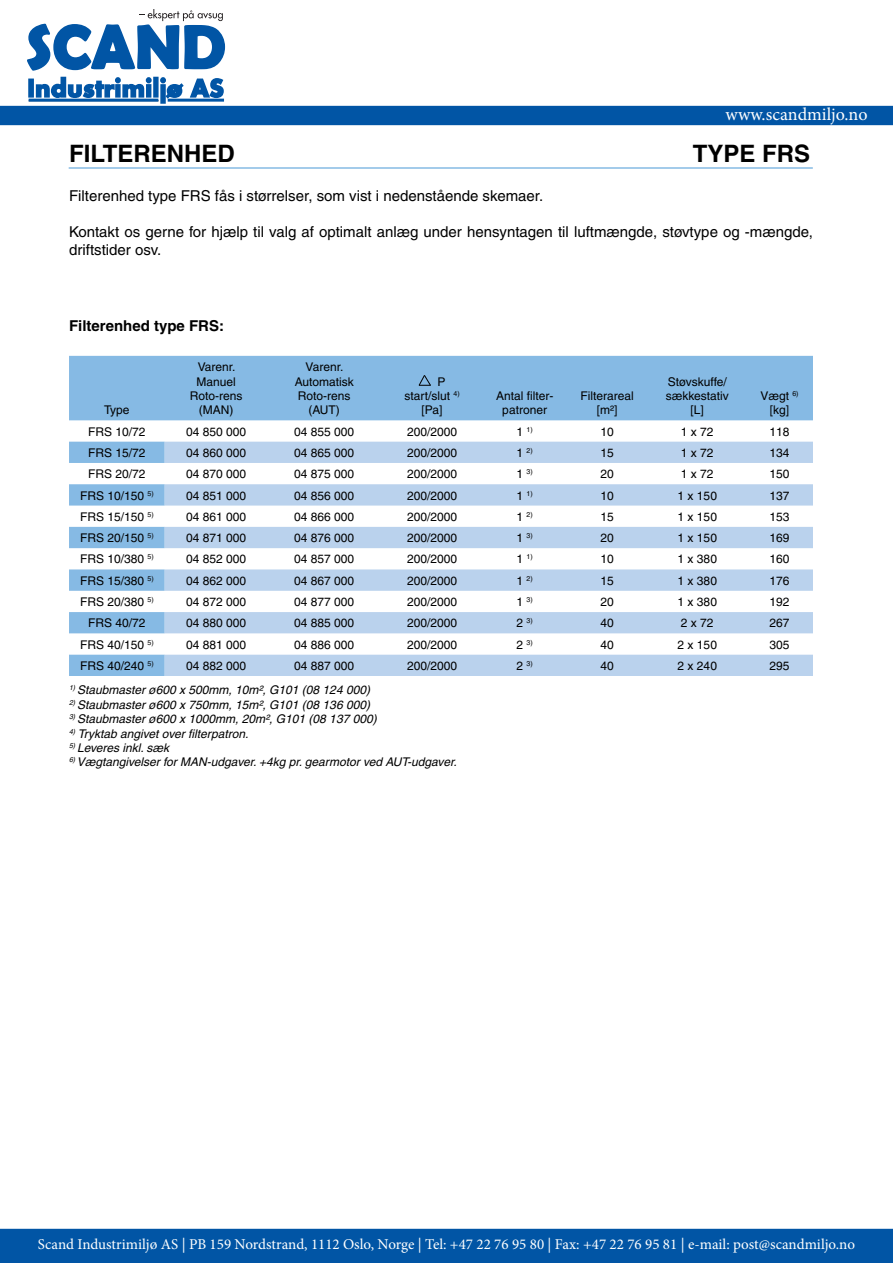
<style>
.page{position:relative;width:893px;height:1263px;background:#fff}
.page>*{position:absolute;margin:0;border:0;box-sizing:border-box;transform-origin:0 0}
.t1{font:700 24px "Helvetica";color:#000}
.t2{font:18px "Minion Pro";color:#fff}
.t3{font:15px/18px "Helvetica";color:#000}
.t4{font:15px "Minion Pro";color:#fff}
.t5{font:700 15px "Helvetica";color:#000}
.t6{font:12px/14.4px "Helvetica";color:#000;text-align:center}
.t7{font:italic 12px "Helvetica";color:#000}
.t8{font:7.05px "Helvetica";color:#000}
.s1{font-size:12px}
</style>
<div class="page">
<div style="left:160px;top:84px;width:6px;height:20px;border:2px solid #0155a5"></div>
<hr style="left:29px;top:100px;width:130px;height:1px;background:#231f20">
<hr style="left:29px;top:99px;width:129px;height:3px;background:#0155a5">
<hr style="left:168px;top:99px;width:56px;height:3px;background:#0155a5">
<svg style="left:27px;top:9px;width:199px;height:91px"></svg>
<div style="left:0;top:106px;width:893px;height:19px;background:#0155a5"></div>
<div style="left:0;top:1229px;width:893px;height:34px;background:#0155a5"></div>
<hr style="left:69px;top:167px;width:744px;height:2px;background:#86bae4">
<svg style="left:69px;top:356px;width:744px;height:320px;fill:#86bae4"></svg>
<svg style="left:165px;top:442px;width:648px;height:234px;fill:#bad2ed"></svg>
<svg style="left:419px;top:374px;width:12px;height:12px"></svg>
<h2 class="t2" style="left:725px;top:102px;width:144px">www.scandmiljo.no</h2>
<p class="t1" style="left:69px;top:139px;width:167px">FILTERENHED</p>
<p class="t1" style="left:693px;top:139px;width:119px">TYPE FRS</p>
<p class="t3" style="left:69px;top:187px;width:476px">Filterenhed type FRS fås i størrelser, som vist i nedenstående skemaer.</p>
<p class="t3" style="left:69px;top:223px;width:745px">Kontakt os gerne for hjælp til valg af optimalt anlæg under hensyntagen til luftmængde, støvtype og -mængde, driftstider osv.</p>
<p class="t5" style="left:69px;top:317px;width:157px">Filterenhed type FRS:</p>
<p class="t6" style="left:104px;top:403px;width:27px">Type</p>
<p class="t6" style="left:190px;top:360px;width:54px">Varenr.<br>Manuel<br>Roto-rens (MAN)</p>
<p class="t6" style="left:295px;top:360px;width:60px">Varenr.<br>Automatisk<br>Roto-rens (AUT)</p>
<p class="t6" style="left:437px;top:374px;width:10px">P</p>
<p class="t6" style="left:404px;top:388px;width:57px">start/slut <sup>4)</sup></p>
<p class="t6" style="left:422px;top:403px;width:22px">[Pa]</p>
<p class="t6" style="left:496px;top:388px;width:59px">Antal filter&shy;patroner</p>
<p class="t6" style="left:581px;top:388px;width:55px">Filterareal [m²]</p>
<p class="t6" style="left:666px;top:374px;width:65px">Støvskuffe/ sækkestativ [L]</p>
<p class="t6" style="left:760px;top:388px;width:40px">Vægt <sup>6) </sup>[kg]</p>
<p class="t6" style="left:88px;top:424px;width:59px">FRS 10/72</p>
<p class="t6" style="left:186px;top:424px;width:62px">04 850 000</p>
<p class="t6" style="left:294px;top:424px;width:62px">04 855 000</p>
<p class="t6" style="left:407px;top:424px;width:52px">200/2000</p>
<p class="t8" style="left:516px;top:425px;width:18px"><span class="s1">1</span> 1)</p>
<p class="t6" style="left:600px;top:424px;width:15px">10</p>
<p class="t6" style="left:681px;top:424px;width:34px">1 x 72</p>
<p class="t6" style="left:769px;top:424px;width:22px">118</p>
<p class="t6" style="left:88px;top:445px;width:59px">FRS 15/72</p>
<p class="t6" style="left:186px;top:445px;width:62px">04 860 000</p>
<p class="t6" style="left:294px;top:445px;width:62px">04 865 000</p>
<p class="t6" style="left:407px;top:445px;width:52px">200/2000</p>
<p class="t8" style="left:516px;top:446px;width:18px"><span class="s1">1</span> 2)</p>
<p class="t6" style="left:600px;top:445px;width:15px">15</p>
<p class="t6" style="left:681px;top:445px;width:34px">1 x 72</p>
<p class="t6" style="left:769px;top:445px;width:22px">134</p>
<p class="t6" style="left:88px;top:467px;width:59px">FRS 20/72</p>
<p class="t6" style="left:186px;top:467px;width:62px">04 870 000</p>
<p class="t6" style="left:294px;top:467px;width:62px">04 875 000</p>
<p class="t6" style="left:407px;top:467px;width:52px">200/2000</p>
<p class="t8" style="left:516px;top:468px;width:18px"><span class="s1">1</span> 3)</p>
<p class="t6" style="left:600px;top:467px;width:15px">20</p>
<p class="t6" style="left:681px;top:467px;width:34px">1 x 72</p>
<p class="t6" style="left:769px;top:467px;width:22px">150</p>
<p class="t6" style="left:80px;top:488px;width:75px">FRS 10/150 <sup>5)</sup></p>
<p class="t6" style="left:186px;top:488px;width:62px">04 851 000</p>
<p class="t6" style="left:294px;top:488px;width:62px">04 856 000</p>
<p class="t6" style="left:407px;top:488px;width:52px">200/2000</p>
<p class="t8" style="left:517px;top:489px;width:18px"><span class="s1">1</span> 1)</p>
<p class="t6" style="left:600px;top:488px;width:15px">10</p>
<p class="t6" style="left:678px;top:488px;width:41px">1 x 150</p>
<p class="t6" style="left:769px;top:488px;width:22px">137</p>
<p class="t6" style="left:80px;top:509px;width:75px">FRS 15/150 <sup>5)</sup></p>
<p class="t6" style="left:186px;top:509px;width:62px">04 861 000</p>
<p class="t6" style="left:294px;top:509px;width:62px">04 866 000</p>
<p class="t6" style="left:407px;top:509px;width:52px">200/2000</p>
<p class="t8" style="left:517px;top:510px;width:18px"><span class="s1">1</span> 2)</p>
<p class="t6" style="left:600px;top:509px;width:15px">15</p>
<p class="t6" style="left:678px;top:509px;width:41px">1 x 150</p>
<p class="t6" style="left:769px;top:509px;width:22px">153</p>
<p class="t6" style="left:80px;top:531px;width:75px">FRS 20/150 <sup>5)</sup></p>
<p class="t6" style="left:186px;top:531px;width:62px">04 871 000</p>
<p class="t6" style="left:294px;top:531px;width:62px">04 876 000</p>
<p class="t6" style="left:407px;top:531px;width:52px">200/2000</p>
<p class="t8" style="left:517px;top:532px;width:18px"><span class="s1">1</span> 3)</p>
<p class="t6" style="left:600px;top:531px;width:15px">20</p>
<p class="t6" style="left:678px;top:531px;width:41px">1 x 150</p>
<p class="t6" style="left:769px;top:531px;width:22px">169</p>
<p class="t6" style="left:80px;top:552px;width:75px">FRS 10/380 <sup>5)</sup></p>
<p class="t6" style="left:186px;top:552px;width:62px">04 852 000</p>
<p class="t6" style="left:294px;top:552px;width:62px">04 857 000</p>
<p class="t6" style="left:407px;top:552px;width:52px">200/2000</p>
<p class="t8" style="left:517px;top:553px;width:18px"><span class="s1">1</span> 1)</p>
<p class="t6" style="left:600px;top:552px;width:15px">10</p>
<p class="t6" style="left:678px;top:552px;width:41px">1 x 380</p>
<p class="t6" style="left:769px;top:552px;width:22px">160</p>
<p class="t6" style="left:80px;top:573px;width:75px">FRS 15/380 <sup>5)</sup></p>
<p class="t6" style="left:186px;top:573px;width:62px">04 862 000</p>
<p class="t6" style="left:294px;top:573px;width:62px">04 867 000</p>
<p class="t6" style="left:407px;top:573px;width:52px">200/2000</p>
<p class="t8" style="left:517px;top:574px;width:18px"><span class="s1">1</span> 2)</p>
<p class="t6" style="left:600px;top:573px;width:15px">15</p>
<p class="t6" style="left:678px;top:573px;width:41px">1 x 380</p>
<p class="t6" style="left:769px;top:573px;width:22px">176</p>
<p class="t6" style="left:80px;top:595px;width:75px">FRS 20/380 <sup>5)</sup></p>
<p class="t6" style="left:186px;top:595px;width:62px">04 872 000</p>
<p class="t6" style="left:294px;top:595px;width:62px">04 877 000</p>
<p class="t6" style="left:407px;top:595px;width:52px">200/2000</p>
<p class="t8" style="left:517px;top:595px;width:18px"><span class="s1">1</span> 3)</p>
<p class="t6" style="left:600px;top:595px;width:15px">20</p>
<p class="t6" style="left:678px;top:595px;width:41px">1 x 380</p>
<p class="t6" style="left:769px;top:595px;width:22px">192</p>
<p class="t6" style="left:88px;top:616px;width:59px">FRS 40/72</p>
<p class="t6" style="left:186px;top:616px;width:62px">04 880 000</p>
<p class="t6" style="left:294px;top:616px;width:62px">04 885 000</p>
<p class="t6" style="left:407px;top:616px;width:52px">200/2000</p>
<p class="t8" style="left:516px;top:617px;width:18px"><span class="s1">2</span> 3)</p>
<p class="t6" style="left:600px;top:616px;width:15px">40</p>
<p class="t6" style="left:681px;top:616px;width:34px">2 x 72</p>
<p class="t6" style="left:769px;top:616px;width:22px">267</p>
<p class="t6" style="left:80px;top:637px;width:75px">FRS 40/150 <sup>5)</sup></p>
<p class="t6" style="left:186px;top:637px;width:62px">04 881 000</p>
<p class="t6" style="left:294px;top:637px;width:62px">04 886 000</p>
<p class="t6" style="left:407px;top:637px;width:52px">200/2000</p>
<p class="t8" style="left:517px;top:638px;width:18px"><span class="s1">2</span> 3)</p>
<p class="t6" style="left:600px;top:637px;width:15px">40</p>
<p class="t6" style="left:678px;top:637px;width:41px">2 x 150</p>
<p class="t6" style="left:769px;top:637px;width:22px">305</p>
<p class="t6" style="left:80px;top:658px;width:75px">FRS 40/240 <sup>5)</sup></p>
<p class="t6" style="left:186px;top:658px;width:62px">04 882 000</p>
<p class="t6" style="left:294px;top:658px;width:62px">04 887 000</p>
<p class="t6" style="left:407px;top:658px;width:52px">200/2000</p>
<p class="t8" style="left:517px;top:659px;width:18px"><span class="s1">2</span> 3)</p>
<p class="t6" style="left:600px;top:658px;width:15px">40</p>
<p class="t6" style="left:678px;top:658px;width:41px">2 x 240</p>
<p class="t6" style="left:769px;top:658px;width:22px">295</p>
<p class="t7" style="left:69px;top:683px;width:302px"><sup>1)</sup> Staubmaster ø600 x 500mm, 10m², G101 (08 124 000)</p>
<p class="t7" style="left:69px;top:697px;width:302px"><sup>2)</sup> Staubmaster ø600 x 750mm, 15m², G101 (08 136 000)</p>
<p class="t7" style="left:69px;top:712px;width:309px"><sup>3)</sup> Staubmaster ø600 x 1000mm, 20m², G101 (08 137 000)</p>
<p class="t7" style="left:69px;top:726px;width:181px"><sup>4)</sup> Tryktab angivet over filterpatron.</p>
<p class="t7" style="left:69px;top:741px;width:102px"><sup>5)</sup> Leveres inkl. sæk</p>
<p class="t7" style="left:69px;top:755px;width:389px"><sup>6)</sup> Vægtangivelser for MAN-udgaver. +4kg pr. gearmotor ved AUT-udgaver.</p>
<p class="t4" style="left:38px;top:1234px;width:819px">Scand Industrimiljø AS | PB 159 Nordstrand, 1112 Oslo, Norge | Tel: +47 22 76 95 80 | Fax: +47 22 76 95 81 | e-mail: post@scandmiljo.no</p>
</div>
